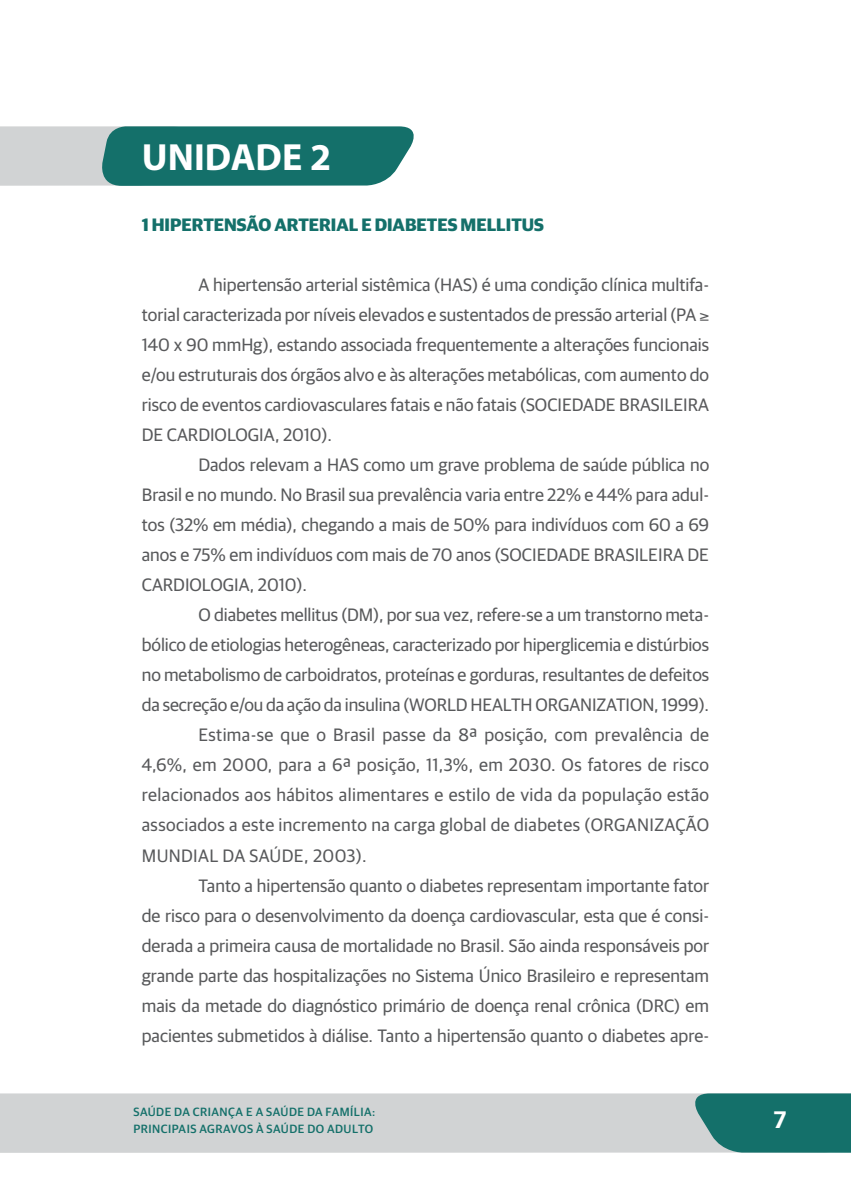
<style>
.page{position:relative;width:851px;height:1191px;background:#fff}
.page>*{position:absolute;margin:0;border:0;box-sizing:border-box;transform-origin:0 0}
.t1{font:700 38px "Myriad Pro";color:#fff}
.t2{font:600 24px "Guardian Sans";color:#fff}
.t3{font:18px/30px "Guardian Sans";color:#58595b;text-align:justify}
.t4{font:18px "Guardian Sans";letter-spacing:.02em;color:#58595b}
.t5{font:700 18px "Guardian Sans";color:#14706a}
.t6{font:500 12px/17.6px "Guardian Sans";letter-spacing:.04em;color:#14706a}
</style>
<div class="page">
<div style="left:0;top:1093px;width:685px;height:59px;background:#d1d3d4"></div>
<svg style="left:685px;top:1093px;width:165px;height:60px;background:#2f7e79"></svg>
<svg style="left:0;top:126px;width:414px;height:60px;background:#4d8e8a"></svg>
<h1 class="t1" style="left:142px;top:133px;width:191px">UNIDADE 2</h1>
<p class="t5" style="left:142px;top:211px;width:403px">1 HIPERTENSÃO ARTERIAL E DIABETES MELLITUS</p>
<p class="t3" style="left:142px;top:268px;width:568px;text-indent:57px">A hipertensão arterial sistêmica (HAS) é uma condição clínica multifa&shy;torial caracterizada por níveis elevados e sustentados de pressão arterial (PA ≥ 140 x 90 mmHg), estando associada frequentemente a alterações funcionais e/ou estruturais dos órgãos alvo e às alterações metabólicas, com aumento do risco de eventos cardiovasculares fatais e não fatais (SOCIEDADE BRASILEIRA DE CARDIOLOGIA, 2010).</p>
<p class="t3" style="left:142px;top:449px;width:569px;text-indent:57px">Dados relevam a HAS como um grave problema de saúde pública no Brasil e no mundo. No Brasil sua prevalência varia entre 22% e 44% para adul&shy;tos (32% em média), chegando a mais de 50% para indivíduos com 60 a 69 anos e 75% em indivíduos com mais de 70 anos (SOCIEDADE BRASILEIRA DE CARDIOLOGIA, 2010).</p>
<p class="t3" style="left:198px;top:599px;width:512px">O diabetes mellitus (DM), por sua vez, refere-se a um transtorno meta-</p>
<p class="t3" style="left:142px;top:629px;width:568px">bólico de etiologias heterogêneas, caracterizado por hiperglicemia e distúrbios</p>
<p class="t3" style="left:142px;top:659px;width:568px">no metabolismo de carboidratos, proteínas e gorduras, resultantes de defeitos</p>
<p class="t3" style="left:142px;top:689px;width:568px">da secreção e/ou da ação da insulina (WORLD HEALTH ORGANIZATION, 1999).</p>
<p class="t4" style="left:198px;top:722px;width:512px">Estima-se que o Brasil passe da 8ª posição, com prevalência de</p>
<p class="t4" style="left:142px;top:752px;width:568px">4,6%, em 2000, para a 6ª posição, 11,3%, em 2030. Os fatores de risco</p>
<p class="t4" style="left:142px;top:782px;width:568px">relacionados aos hábitos alimentares e estilo de vida da população estão</p>
<p class="t4" style="left:142px;top:812px;width:568px">associados a este incremento na carga global de diabetes (ORGANIZAÇÃO</p>
<p class="t4" style="left:142px;top:842px;width:226px">MUNDIAL DA SAÚDE, 2003).</p>
<p class="t3" style="left:198px;top:869px;width:512px">Tanto a hipertensão quanto o diabetes representam importante fator</p>
<p class="t3" style="left:142px;top:899px;width:568px">de risco para o desenvolvimento da doença cardiovascular, esta que é consi-</p>
<p class="t3" style="left:142px;top:929px;width:568px">derada a primeira causa de mortalidade no Brasil. São ainda responsáveis por</p>
<p class="t3" style="left:142px;top:959px;width:568px">grande parte das hospitalizações no Sistema Único Brasileiro e representam</p>
<p class="t3" style="left:142px;top:989px;width:568px">mais da metade do diagnóstico primário de doença renal crônica (DRC) em</p>
<p class="t3" style="left:142px;top:1019px;width:568px">pacientes submetidos à diálise. Tanto a hipertensão quanto o diabetes apre-</p>
<p class="t6" style="left:133px;top:1101px;width:243px">SAÚDE DA CRIANÇA E A SAÚDE DA FAMÍLIA:<br>PRINCIPAIS AGRAVOS À SAÚDE DO ADULTO</p>
<h2 class="t2" style="left:773px;top:1101px;width:14px">7</h2>
</div>
